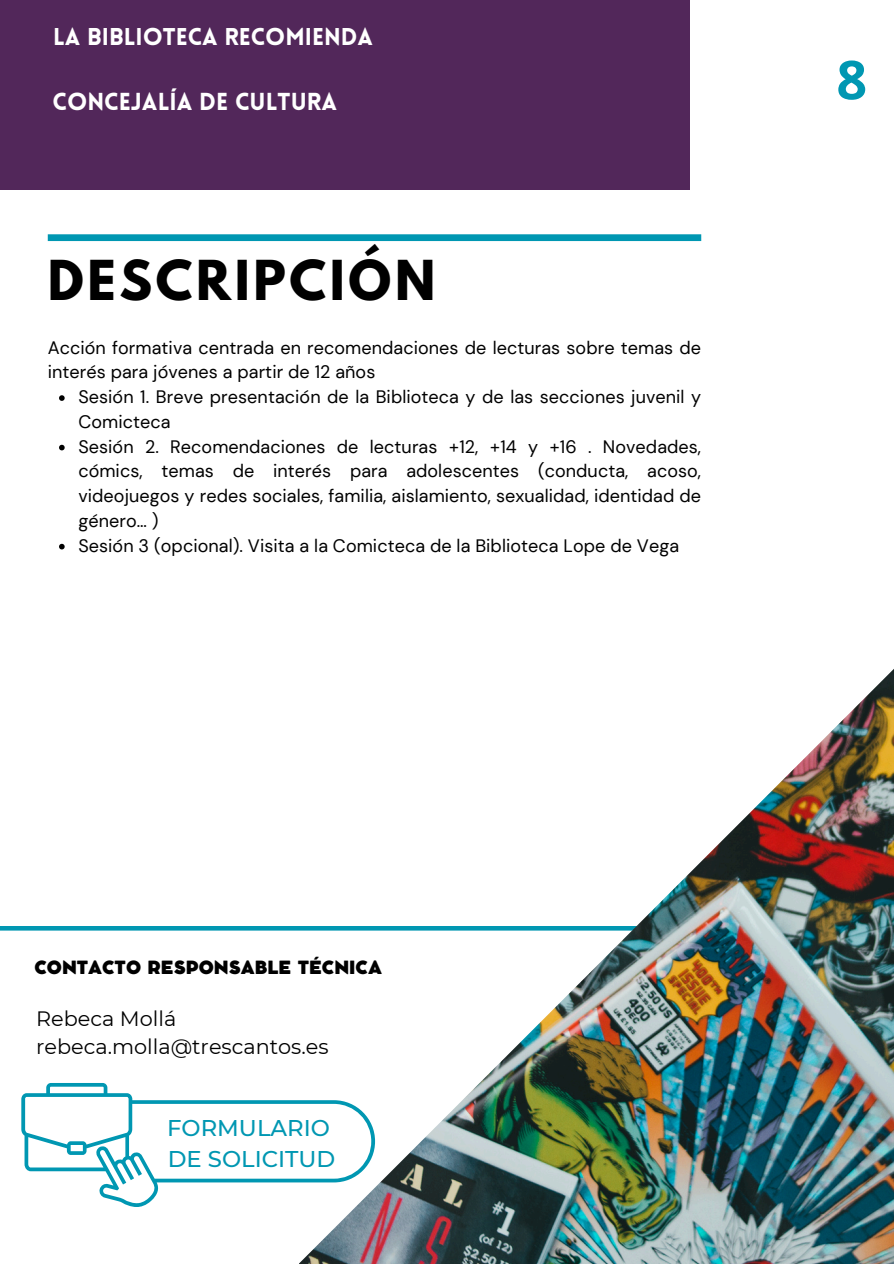
<style>
.page{position:relative;width:894px;height:1264px;background:#fff}
.page>*{position:absolute;margin:0;border:0;box-sizing:border-box;transform-origin:0 0}
.t1{font:700 53.55px "Open Sans";color:#0097b2}
.t2{font:700 48.75px "League Spartan";letter-spacing:.075em;color:#000}
.t3{font:900 24px "Lovelo";color:#fff}
.t4{font:900 23.7px "Lovelo";color:#fff}
.t5{font:500 22.8px/31.5px "Montserrat";color:#0097b2}
.t6{font:20.85px/28.2px "Montserrat";color:#000}
.t7{font:18px/24.8px "DM Sans";letter-spacing:.005em;color:#000}
.t8{font:800 18px "Cocomat Pro";color:#000}
</style>
<div class="page">
<div style="left:0;top:0;width:689px;height:189px;background:#52275a"></div>
<div style="left:48px;top:234px;width:653px;height:7px;background:#0097b2"></div>
<svg style="left:59px;top:395px;width:6px;height:6px"></svg>
<svg style="left:59px;top:445px;width:6px;height:5px"></svg>
<svg style="left:59px;top:544px;width:6px;height:5px"></svg>
<svg style="left:0;top:926px;width:299px;height:281px"></svg>
<img style="left:299px;top:670px;width:594px;height:593px">
<svg style="left:21px;top:1082px;width:354px;height:124px"></svg>
<p class="t4" style="left:53px;top:27px;width:321px">LA BIBLIOTECA RECOMIENDA</p>
<p class="t3" style="left:53px;top:92px;width:286px">CONCEJALÍA DE CULTURA</p>
<h2 class="t2" style="left:48px;top:256px;width:389px">DESCRIPCIÓN</h2>
<h2 class="t7" style="left:48px;top:335px;width:654px">Acción formativa centrada en recomendaciones de lecturas sobre temas de interés para jóvenes a partir de 12 años</h2>
<p class="t7" style="left:78px;top:384px;width:624px">Sesión 1. Breve presentación de la Biblioteca y de las secciones juvenil y<br>Comicteca</p>
<h1 class="t7" style="left:78px;top:434px;width:624px;text-align:justify">Sesión 2. Recomendaciones de lecturas +12, +14 y +16 . Novedades, cómics, temas de interés para adolescentes (conducta, acoso, videojuegos y redes sociales, familia, aislamiento, sexualidad, identidad de género… )</h1>
<p class="t7" style="left:78px;top:533px;width:602px">Sesión 3 (opcional). Visita a la Comicteca de la Biblioteca Lope de Vega</p>
<p class="t1" style="left:836px;top:42px;width:32px">8</p>
<p class="t8" style="left:34px;top:960px;width:349px">CONTACTO RESPONSABLE TÉCNICA</p>
<p class="t6" style="left:36px;top:1004px;width:294px">Rebeca Mollá rebeca.molla@trescantos.es</p>
<h3 class="t5" style="left:167px;top:1111px;width:170px">FORMULARIO<br>DE SOLICITUD</h3>
</div>
